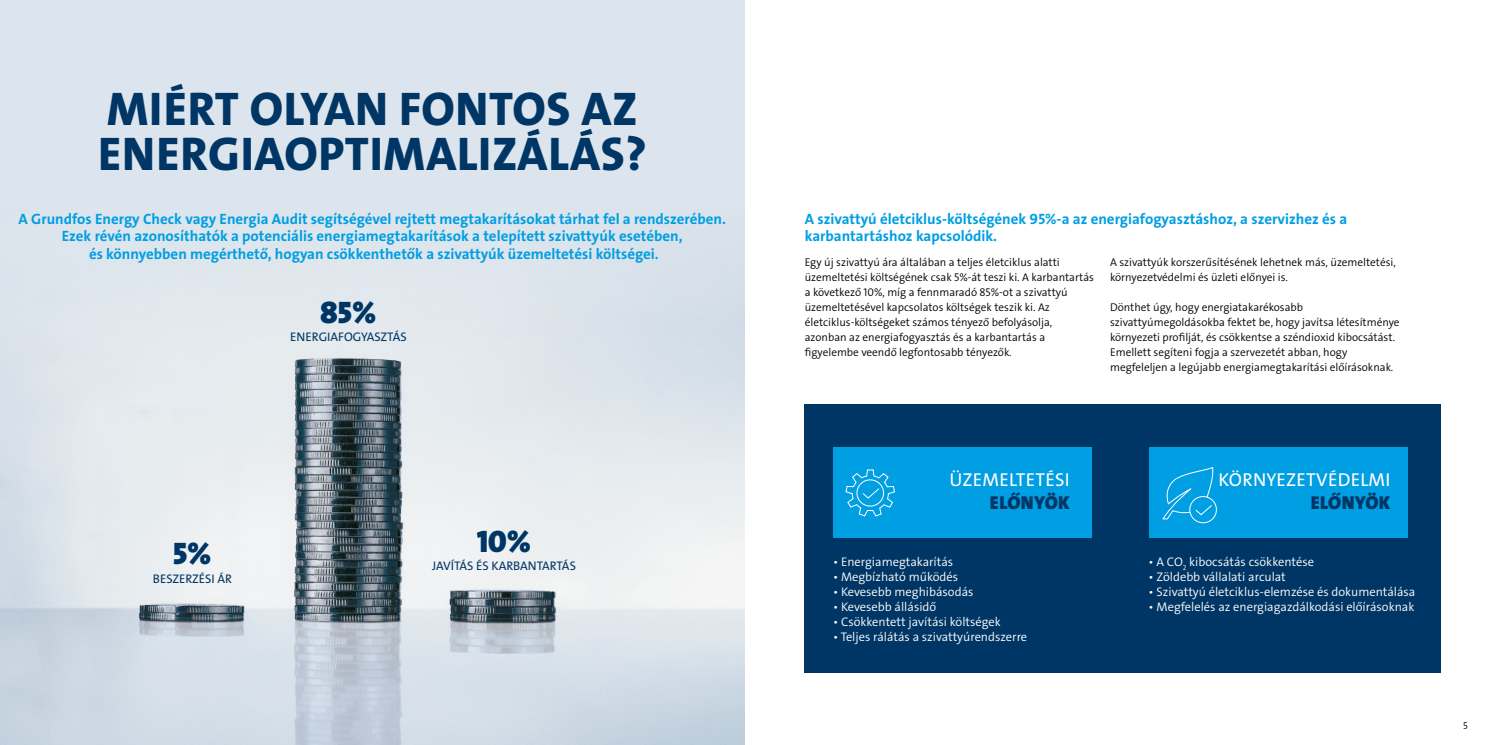
<style>
.page{position:relative;width:1489px;height:745px;background:#fff}
.page>*{position:absolute;margin:0;border:0;box-sizing:border-box;transform-origin:0 0}
.t1{font:47.5px/45px "Grundfos The Sans V2 OT 8 XB";letter-spacing:.015em;color:#003665}
.t2{font:31.25px "Grundfos The Sans V2 OT 9 BL";color:#003665}
.t3{font:18.75px "Grundfos The Sans V2 OT 5 R";letter-spacing:.015em;color:#fff}
.t4{font:18.75px "Grundfos The Sans V2 OT 9 BL";letter-spacing:.015em;color:#003665}
.t5{font:15px/17.5px "Grundfos The Sans V2 OT 7 B";color:#009ee3}
.t6{font:12.5px "Grundfos The Sans V2 OT 4 SL";color:#fff}
.t7{font:12.5px "Grundfos The Sans V2 OT 5 R";color:#003665}
.t8{font:11.25px/15px "Grundfos The Sans V2 OT 4 SL";color:#000}
.t9{font:10px "Grundfos The Sans V2 OT 4 SL";color:#000}
</style>
<div class="page">
<div style="left:804px;top:404px;width:636px;height:268px;background:#003665"></div>
<div style="left:833px;top:447px;width:258px;height:91px;background:#009ee3"></div>
<div style="left:0;top:0;width:744px;height:744px;background:#dce5ed"></div>
<img style="left:0;top:300px;width:744px;height:444px">
<div style="left:1149px;top:447px;width:258px;height:91px;background:#009ee3"></div>
<svg style="left:845px;top:469px;width:50px;height:47px"></svg>
<div style="left:1189px;top:496px;width:27px;height:27px;border:1px solid #fff;border-radius:50%"></div>
<svg style="left:1162px;top:467px;width:52px;height:53px"></svg>
<h1 class="t1" style="left:98px;top:86px;width:550px">MIÉRT OLYAN FONTOS AZ<br>ENERGIAOPTIMALIZÁLÁS?</h1>
<p class="t5" style="left:19px;top:210px;width:708px;text-align:center">A Grundfos Energy Check vagy Energia Audit segítségével rejtett megtakarításokat tárhat fel a rendszerében.<br>Ezek révén azonosíthatók a potenciális energiamegtakarítások a telepített szivattyúk esetében,<br>és könnyebben megérthető, hogyan csökkenthetők a szivattyúk üzemeltetési költségei.</p>
<h2 class="t2" style="left:320px;top:292px;width:58px">85%</h2>
<p class="t7" style="left:290px;top:329px;width:118px">ENERGIAFOGYASZTÁS</p>
<h2 class="t2" style="left:173px;top:533px;width:40px">5%</h2>
<p class="t7" style="left:153px;top:570px;width:81px">BESZERZÉSI ÁR</p>
<h2 class="t2" style="left:476px;top:520px;width:56px">10%</h2>
<p class="t7" style="left:432px;top:557px;width:145px">JAVÍTÁS ÉS KARBANTARTÁS</p>
<h3 class="t5" style="left:804px;top:210px;width:544px">A szivattyú életciklus-költségének 95%-a az energiafogyasztáshoz, a szervizhez és a karbantartáshoz kapcsolódik.</h3>
<p class="t8" style="left:804px;top:254px;width:291px">Egy új szivattyú ára általában a teljes életciklus alatti üzemeltetési költségének csak 5%-át teszi ki. A karbantartás a következő 10%, míg a fennmaradó 85%-ot a szivattyú üzemeltetésével kapcsolatos költségek teszik ki. Az életciklus-költségeket számos tényező befolyásolja, azonban az energiafogyasztás és a karbantartás a figyelembe veendő legfontosabb tényezők.</p>
<p class="t8" style="left:1109px;top:254px;width:287px">A szivattyúk korszerűsítésének lehetnek más, üzemeltetési, környezetvédelmi és üzleti előnyei is.</p>
<p class="t8" style="left:1109px;top:299px;width:291px">Dönthet úgy, hogy energiatakarékosabb szivattyúmegoldásokba fektet be, hogy javítsa létesítménye környezeti profilját, és csökkentse a széndioxid kibocsátást.<br>Emellett segíteni fogja a szervezetét abban, hogy megfeleljen a legújabb energiamegtakarítási előírásoknak.</p>
<h3 class="t3" style="left:949px;top:467px;width:122px">ÜZEMELTETÉSI</h3>
<h3 class="t4" style="left:989px;top:490px;width:81px">ELŐNYÖK</h3>
<p class="t6" style="left:833px;top:553px;width:122px">• Energiamegtakarítás</p>
<p class="t6" style="left:833px;top:568px;width:126px">• Megbízható működés</p>
<p class="t6" style="left:833px;top:583px;width:142px">• Kevesebb meghibásodás</p>
<p class="t6" style="left:833px;top:598px;width:105px">• Kevesebb állásidő</p>
<p class="t6" style="left:833px;top:613px;width:169px">• Csökkentett javítási költségek</p>
<p class="t6" style="left:833px;top:628px;width:196px">• Teljes rálátás a szivattyúrendszerre</p>
<h3 class="t3" style="left:1218px;top:467px;width:173px">KÖRNYEZETVÉDELMI</h3>
<h3 class="t4" style="left:1310px;top:490px;width:81px">ELŐNYÖK</h3>
<p class="t6" style="left:1148px;top:553px;width:167px">• A CO<sub>2</sub> kibocsátás csökkentése</p>
<p class="t6" style="left:1148px;top:568px;width:139px">• Zöldebb vállalati arculat</p>
<p class="t6" style="left:1148px;top:583px;width:268px">• Szivattyú életciklus-elemzése és dokumentálása</p>
<p class="t6" style="left:1148px;top:598px;width:267px">• Megfelelés az energiagazdálkodási előírásoknak</p>
<p class="t9" style="left:1462px;top:718px;width:6px">5</p>
</div>
